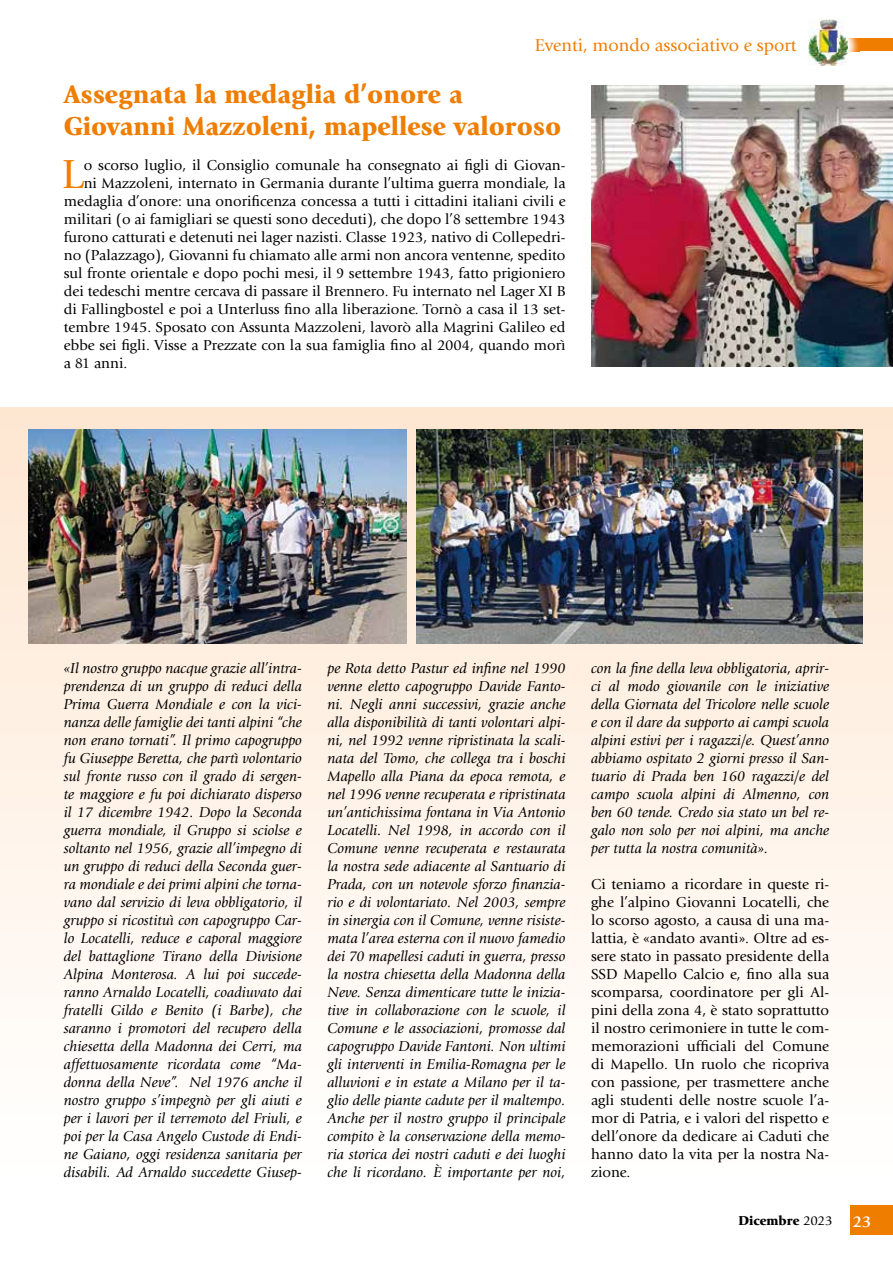
<style>
.page{position:relative;width:893px;height:1263px;background:#fff}
.page>*{position:absolute;margin:0;border:0;box-sizing:border-box;transform-origin:0 0}
.t1{font:42.3px "Giovanni";color:#ef7d00}
.t2{font:900 27px/32.4px "Giovanni";color:#ef7d00}
.t3{font:18px "Giovanni";color:#ef7d00}
.t4{font:italic 15px/18px "Giovanni";color:#000;text-align:justify}
.t5{font:15px/18px "Giovanni";color:#000;text-align:justify}
.t6{font:900 13.5px "Giovanni";color:#000}
.s1{font-weight:400}
.s2{font-weight:700;font-size:16.5px;color:#fff}
</style>
<div class="page">
<div style="left:850px;top:1205px;width:43px;height:30px;background:#ef7d00"></div>
<div style="left:829px;top:38px;width:64px;height:13px;background:#ef7d00"></div>
<svg style="left:848px;top:38px;width:11px;height:13px"></svg>
<img style="left:808px;top:19px;width:40px;height:47px">
<img style="left:829px;top:38px;width:19px;height:13px">
<svg style="left:0;top:407px;width:893px;height:587px"></svg>
<img style="left:591px;top:85px;width:302px;height:282px">
<img style="left:29px;top:430px;width:377px;height:214px">
<img style="left:417px;top:430px;width:445px;height:213px">
<p class="t3" style="left:535px;top:35px;width:263px">Eventi, mondo associativo e sport</p>
<h2 class="t2" style="left:64px;top:78px;width:499px">Assegnata la medaglia d’onore a<br>Giovanni Mazzoleni, mapellese valoroso</h2>
<h1 class="t1" style="left:62px;top:150px;width:23px">L</h1>
<p class="t5" style="left:84px;top:156px;width:483px">o scorso luglio, il Consiglio comunale ha consegnato ai figli di Giovan-</p>
<p class="t5" style="left:84px;top:174px;width:483px">ni Mazzoleni, internato in Germania durante l’ultima guerra mondiale, la</p>
<p class="t5" style="left:64px;top:192px;width:503px">medaglia d’onore: una onorificenza concessa a tutti i cittadini italiani civili e</p>
<p class="t5" style="left:64px;top:210px;width:503px">militari (o ai famigliari se questi sono deceduti), che dopo l’8 settembre 1943</p>
<p class="t5" style="left:64px;top:228px;width:503px">furono catturati e detenuti nei lager nazisti. Classe 1923, nativo di Collepedri-</p>
<p class="t5" style="left:64px;top:246px;width:503px">no (Palazzago), Giovanni fu chiamato alle armi non ancora ventenne, spedito</p>
<p class="t5" style="left:64px;top:264px;width:503px">sul fronte orientale e dopo pochi mesi, il 9 settembre 1943, fatto prigioniero</p>
<p class="t5" style="left:64px;top:282px;width:503px">dei tedeschi mentre cercava di passare il Brennero. Fu internato nel Lager XI B</p>
<p class="t5" style="left:64px;top:300px;width:503px">di Fallingbostel e poi a Unterluss fino alla liberazione. Tornò a casa il 13 set-</p>
<p class="t5" style="left:64px;top:318px;width:503px">tembre 1945. Sposato con Assunta Mazzoleni, lavorò alla Magrini Galileo ed</p>
<p class="t5" style="left:64px;top:336px;width:503px">ebbe sei figli. Visse a Prezzate con la sua famiglia fino al 2004, quando morì</p>
<p class="t5" style="left:64px;top:354px;width:65px">a 81 anni.</p>
<p class="t4" style="left:64px;top:660px;width:240px">«Il nostro gruppo nacque grazie all’intra&shy;prendenza di un gruppo di reduci della Prima Guerra Mondiale e con la vici&shy;nanza delle famiglie dei tanti alpini “che non erano tornati”. Il primo capogruppo fu Giuseppe Beretta, che partì volontario sul fronte russo con il grado di sergen&shy;te maggiore e fu poi dichiarato disperso il 17 dicembre 1942. Dopo la Seconda guerra mondiale, il Gruppo si sciolse e soltanto nel 1956, grazie all’impegno di un gruppo di reduci della Seconda guer&shy;ra mondiale e dei primi alpini che torna&shy;vano dal servizio di leva obbligatorio, il gruppo si ricostituì con capogruppo Car&shy;lo Locatelli, reduce e caporal maggiore del battaglione Tirano della Divisione Alpina Monterosa. A lui poi succede&shy;ranno Arnaldo Locatelli, coadiuvato dai fratelli Gildo e Benito (i Barbe), che saranno i promotori del recupero della chiesetta della Madonna dei Cerri, ma affettuosamente ricordata come “Ma&shy;donna della Neve”. Nel 1976 anche il nostro gruppo s’impegnò per gli aiuti e per i lavori per il terremoto del Friuli, e poi per la Casa Angelo Custode di Endi&shy;ne Gaiano, oggi residenza sanitaria per disabili. Ad Arnaldo succedette Giusep-</p>
<p class="t4" style="left:327px;top:660px;width:240px">pe Rota detto Pastur ed infine nel 1990 venne eletto capogruppo Davide Fanto&shy;ni. Negli anni successivi, grazie anche alla disponibilità di tanti volontari alpi&shy;ni, nel 1992 venne ripristinata la scali&shy;nata del Tomo, che collega tra i boschi Mapello alla Piana da epoca remota, e nel 1996 venne recuperata e ripristinata un’antichissima fontana in Via Antonio Locatelli. Nel 1998, in accordo con il Comune venne recuperata e restaurata la nostra sede adiacente al Santuario di Prada, con un notevole sforzo finanzia&shy;rio e di volontariato. Nel 2003, sempre in sinergia con il Comune, venne risiste&shy;mata l’area esterna con il nuovo famedio dei 70 mapellesi caduti in guerra, presso la nostra chiesetta della Madonna della Neve. Senza dimenticare tutte le inizia&shy;tive in collaborazione con le scuole, il Comune e le associazioni, promosse dal capogruppo Davide Fantoni. Non ultimi gli interventi in Emilia-Romagna per le alluvioni e in estate a Milano per il ta&shy;glio delle piante cadute per il maltempo.<br>Anche per il nostro gruppo il principale compito è la conservazione della memo&shy;ria storica dei nostri caduti e dei luoghi che li ricordano. È importante per noi,</p>
<p class="t4" style="left:591px;top:660px;width:240px">con la fine della leva obbligatoria, aprir&shy;ci al modo giovanile con le iniziative della Giornata del Tricolore nelle scuole e con il dare da supporto ai campi scuola alpini estivi per i ragazzi/e. Quest’anno abbiamo ospitato 2 giorni presso il San&shy;tuario di Prada ben 160 ragazzi/e del campo scuola alpini di Almenno, con ben 60 tende. Credo sia stato un bel re&shy;galo non solo per noi alpini, ma anche per tutta la nostra comunità».</p>
<p class="t5" style="left:591px;top:875px;width:240px">Ci teniamo a ricordare in queste ri&shy;ghe l’alpino Giovanni Locatelli, che lo scorso agosto, a causa di una ma&shy;lattia, è «andato avanti». Oltre ad es&shy;sere stato in passato presidente della SSD Mapello Calcio e, fino alla sua scomparsa, coordinatore per gli Al&shy;pini della zona 4, è stato soprattutto il nostro cerimoniere in tutte le com&shy;memorazioni ufficiali del Comune di Mapello. Un ruolo che ricopriva con passione, per trasmettere anche agli studenti delle nostre scuole l’a&shy;mor di Patria, e i valori del rispetto e dell’onore da dedicare ai Caduti che hanno dato la vita per la nostra Na&shy;zione.</p>
<p class="t6" style="left:739px;top:1213px;width:134px">Dicembre <span class="s1">2023</span> <span class="s2">23</span></p>
</div>
